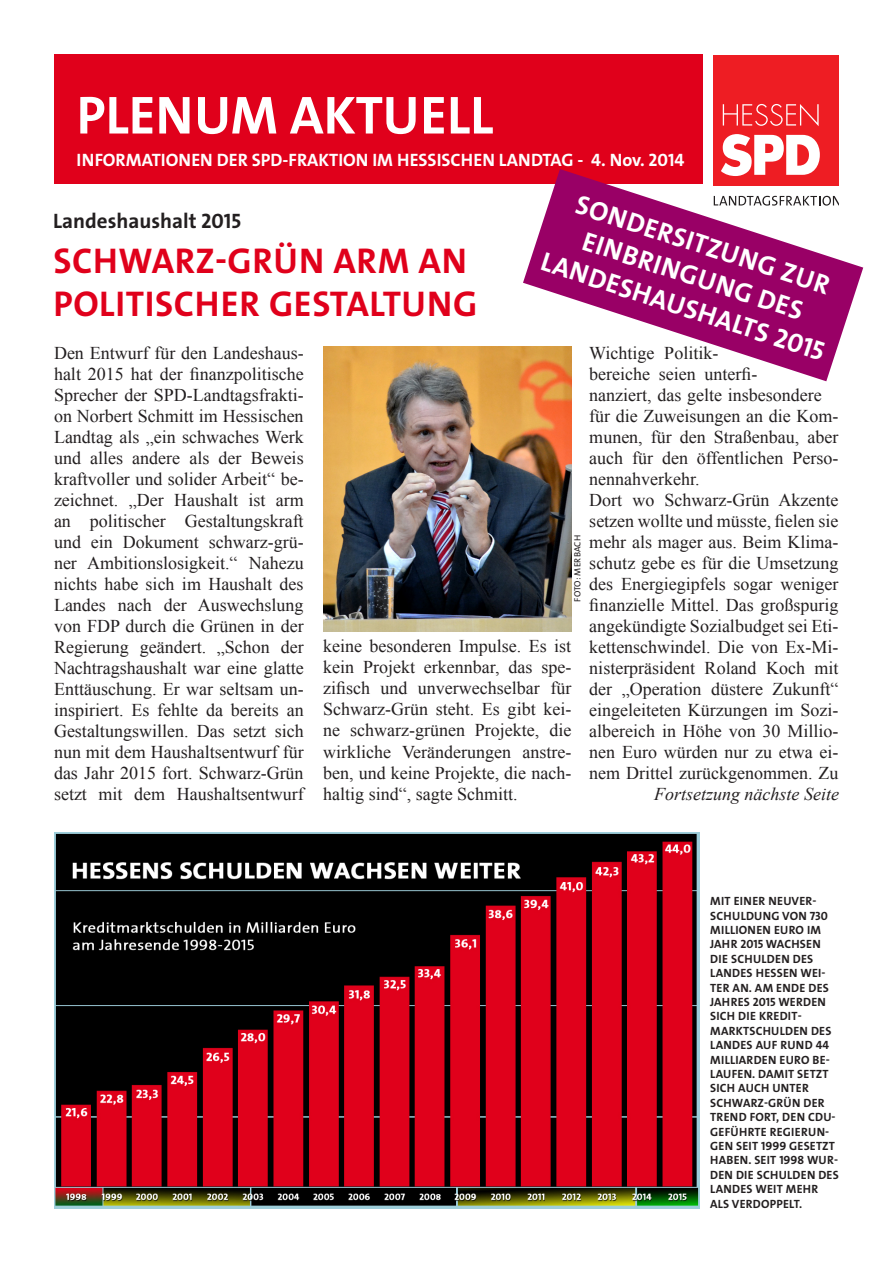
<style>
.page{position:relative;width:893px;height:1263px;background:#fff}
.page>*{position:absolute;margin:0;border:0;box-sizing:border-box;transform-origin:0 0}
.t1{font:700 54px "SPD The Sans";color:#fff}
.t2{font:700 36px "SPD The Sans";letter-spacing:.02em;color:#e0001b}
.t3{font:700 27px/32.4px "SPD The Sans";color:#fff;text-align:center}
.t4{font:700 21px "SPD The Sans";color:#231f20}
.t5{font:18px/21px "Times New Roman";color:#231f20;text-align:justify}
.t6{font:700 18px "SPD The Sans";color:#fff}
.t7{font:italic 18px "Times New Roman";color:#231f20}
.t8{font:700 12px/14.4px "SPD The Sans";letter-spacing:.02em;color:#231f20}
.t9{font:9px "SPD The Sans";letter-spacing:.015em;color:#231f20}
</style>
<div class="page">
<div style="left:55px;top:55px;width:648px;height:129px;background:#e0001b"></div>
<div style="left:714px;top:55px;width:125px;height:130px;background:#ee1d23"></div>
<svg style="left:722px;top:134px;width:98px;height:35px"></svg>
<svg style="left:723px;top:104px;width:96px;height:22px"></svg>
<img style="left:54px;top:833px;width:646px;height:376px">
<svg style="left:523px;top:169px;width:340px;height:212px;fill:#906"></svg>
<img style="left:323px;top:347px;width:248px;height:284px">
<p class="t1" style="left:77px;top:81px;width:418px">PLENUM AKTUELL</p>
<p class="t6" style="left:77px;top:149px;width:609px">INFORMATIONEN DER SPD-FRAKTION IM HESSISCHEN LANDTAG - 4. Nov. 2014</p>
<p class="t3" style="left:582px;top:188px;width:267px;rotate:18deg">SONDERSITZUNG ZUR<br>EINBRINGUNG DES</p>
<p class="t4" style="left:53px;top:208px;width:189px">Landeshaushalt 2015</p>
<p class="t2" style="left:53px;top:238px;width:415px">SCHWARZ-GRÜN ARM AN</p>
<p class="t2" style="left:53px;top:281px;width:425px">POLITISCHER GESTALTUNG</p>
<p class="t5" style="left:54px;top:342px;width:251px">Den Entwurf für den Landeshaus&shy;halt 2015 hat der finanzpolitische Sprecher der SPD-Landtagsfrakti&shy;on Norbert Schmitt im Hessischen Landtag als „ein schwaches Werk und alles andere als der Beweis kraftvoller und solider Arbeit“ be&shy;zeichnet. „Der Haushalt ist arm an politischer Gestaltungskraft und ein Dokument schwarz-grü&shy;ner Ambitionslosigkeit.“ Nahezu nichts habe sich im Haushalt des Landes nach der Auswechslung von FDP durch die Grünen in der Regierung geändert. „Schon der Nachtragshaushalt war eine glatte Enttäuschung. Er war seltsam un&shy;inspiriert. Es fehlte da bereits an Gestaltungswillen. Das setzt sich nun mit dem Haushaltsentwurf für das Jahr 2015 fort. Schwarz-Grün setzt mit dem Haushaltsentwurf</p>
<p class="t3" style="left:547px;top:245px;width:298px;rotate:18deg">LANDESHAUSHALTS 2015</p>
<p class="t5" style="left:589px;top:342px;width:251px;text-align:left">Wichtige Politik-<br>bereiche seien unterfi-<br>nanziert, das gelte insbesondere für die Zuweisungen an die Kom&shy;munen, für den Straßenbau, aber auch für den öffentlichen Perso&shy;nennahverkehr.</p>
<p class="t5" style="left:589px;top:489px;width:251px">Dort wo Schwarz-Grün Akzente setzen wollte und müsste, fielen sie mehr als mager aus. Beim Klima&shy;schutz gebe es für die Umsetzung des Energiegipfels sogar weniger finanzielle Mittel. Das großspurig angekündigte Sozialbudget sei Eti&shy;kettenschwindel. Die von Ex-Mi&shy;nisterpräsident Roland Koch mit der „Operation düstere Zukunft“ eingeleiteten Kürzungen im Sozi&shy;albereich in Höhe von 30 Millio&shy;nen Euro würden nur zu etwa ei&shy;nem Drittel zurückgenommen. Zu</p>
<p class="t9" style="left:572px;top:602px;width:68px;rotate:-90deg">FOTO: MERBACH</p>
<p class="t5" style="left:323px;top:636px;width:250px">keine besonderen Impulse. Es ist kein Projekt erkennbar, das spe&shy;zifisch und unverwechselbar für Schwarz-Grün steht. Es gibt kei&shy;ne schwarz-grünen Projekte, die wirkliche Veränderungen anstre&shy;ben, und keine Projekte, die nach&shy;haltig sind“, sagte Schmitt.</p>
<p class="t7" style="left:654px;top:782px;width:186px">Fortsetzung nächste Seite</p>
<p class="t8" style="left:710px;top:894px;width:130px">MIT EINER NEUVER-<br>SCHULDUNG VON 730<br>MILLIONEN EURO IM<br>JAHR 2015 WACHSEN<br>DIE SCHULDEN DES<br>LANDES HESSEN WEI-<br>TER AN. AM ENDE DES<br>JAHRES 2015 WERDEN<br>SICH DIE KREDIT-<br>MARKTSCHULDEN DES<br>LANDES AUF RUND 44<br>MILLIARDEN EURO BE-<br>LAUFEN. DAMIT SETZT<br>SICH AUCH UNTER<br>SCHWARZ-GRÜN DER<br>TREND FORT, DEN CDU-<br>GEFÜHRTE REGIERUN-<br>GEN SEIT 1999 GESETZT<br>HABEN. SEIT 1998 WUR-<br>DEN DIE SCHULDEN DES<br>LANDES WEIT MEHR<br>ALS VERDOPPELT.</p>
</div>
